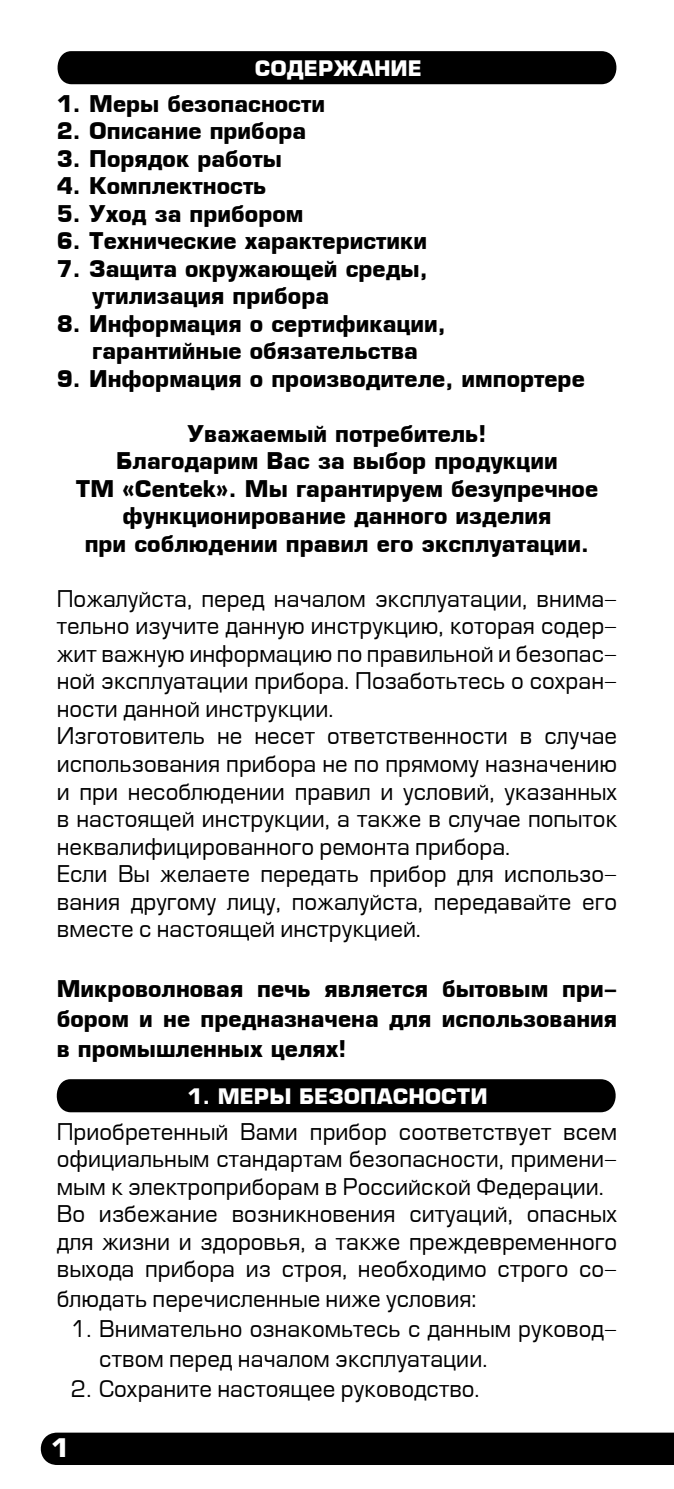
<style>
.page{position:relative;width:674px;height:1489px;background:#fff}
.page>*{position:absolute;margin:0;border:0;box-sizing:border-box;transform-origin:0 0}
.t1{font:700 25px "Europe";color:#fff}
.t2{font:22.5px/27.5px "Europe";color:#000}
.t3{font:700 22.5px/27.5px "Europe";color:#000;text-align:center}
.t4{font:700 20.75px "Europe";color:#fff}
</style>
<div class="page">
<div style="left:40px;top:1432px;width:633px;height:32px;background:#000"></div>
<div style="left:57px;top:51px;width:560px;height:33px;background:#000"></div>
<div style="left:56px;top:1079px;width:560px;height:33px;background:#000"></div>
<p class="t4" style="left:255px;top:56px;width:168px">СОДЕРЖАНИЕ</p>
<p class="t3" style="left:57px;top:90px;width:270px">1. Меры безопасности</p>
<p class="t3" style="left:57px;top:117px;width:251px">2. Описание прибора</p>
<p class="t3" style="left:57px;top:145px;width:226px">3. Порядок работы</p>
<p class="t3" style="left:57px;top:172px;width:211px">4. Комплектность</p>
<p class="t3" style="left:57px;top:200px;width:248px">5. Уход за прибором</p>
<p class="t3" style="left:57px;top:227px;width:372px">6. Технические характеристики</p>
<p class="t3" style="left:92px;top:255px;width:337px;text-align:left;text-indent:-35px">7. Защита окружающей среды, утилизация прибора</p>
<p class="t3" style="left:57px;top:310px;width:390px">8. Информация о сертификации, гарантийные обязательства</p>
<p class="t3" style="left:57px;top:365px;width:529px">9. Информация о производителе, импортере</p>
<p class="t3" style="left:76px;top:420px;width:523px">Уважаемый потребитель!<br>Благодарим Вас за выбор продукции<br>ТМ «Centek». Мы гарантируем безупречное функционирование данного изделия<br>при соблюдении правил его эксплуатации.</p>
<p class="t2" style="left:57px;top:586px;width:561px">Пожалуйста, перед началом эксплуатации, внима&shy;тельно изучите данную инструкцию, которая содер&shy;жит важную информацию по правильной и безопас&shy;ной эксплуатации прибора. Позаботьтесь о сохран&shy;ности данной инструкции.<br>Изготовитель не несет ответственности в случае использования прибора не по прямому назначению и при несоблюдении правил и условий, указанных в настоящей инструкции, а также в случае попыток неквалифицированного ремонта прибора.<br>Если Вы желаете передать прибор для использо&shy;вания другому лицу, пожалуйста, передавайте его вместе с настоящей инструкцией.</p>
<p class="t3" style="left:57px;top:973px;width:561px;line-height:30px;text-align:justify">Микроволновая печь является бытовым при&shy;бором и не предназначена для использования в промышленных целях!</p>
<p class="t4" style="left:187px;top:1083px;width:301px">1. МЕРЫ БЕЗОПАСНОСТИ</p>
<p class="t2" style="left:57px;top:1118px;width:561px">Приобретенный Вами прибор соответствует всем официальным стандартам безопасности, примени&shy;мым к электроприборам в Российской Федерации.<br>Во избежание возникновения ситуаций, опасных для жизни и здоровья, а также преждевременного выхода прибора из строя, необходимо строго со-</p>
<p class="t2" style="left:57px;top:1286px;width:421px">блюдать перечисленные ниже условия:</p>
<p class="t2" style="left:99px;top:1314px;width:519px;line-height:30px;text-indent:-28px">1. Внимательно ознакомьтесь с данным руковод&shy;ством перед началом эксплуатации.</p>
<p class="t2" style="left:71px;top:1376px;width:410px">2. Сохраните настоящее руководство.</p>
<p class="t1" style="left:51px;top:1432px;width:20px">1</p>
</div>
